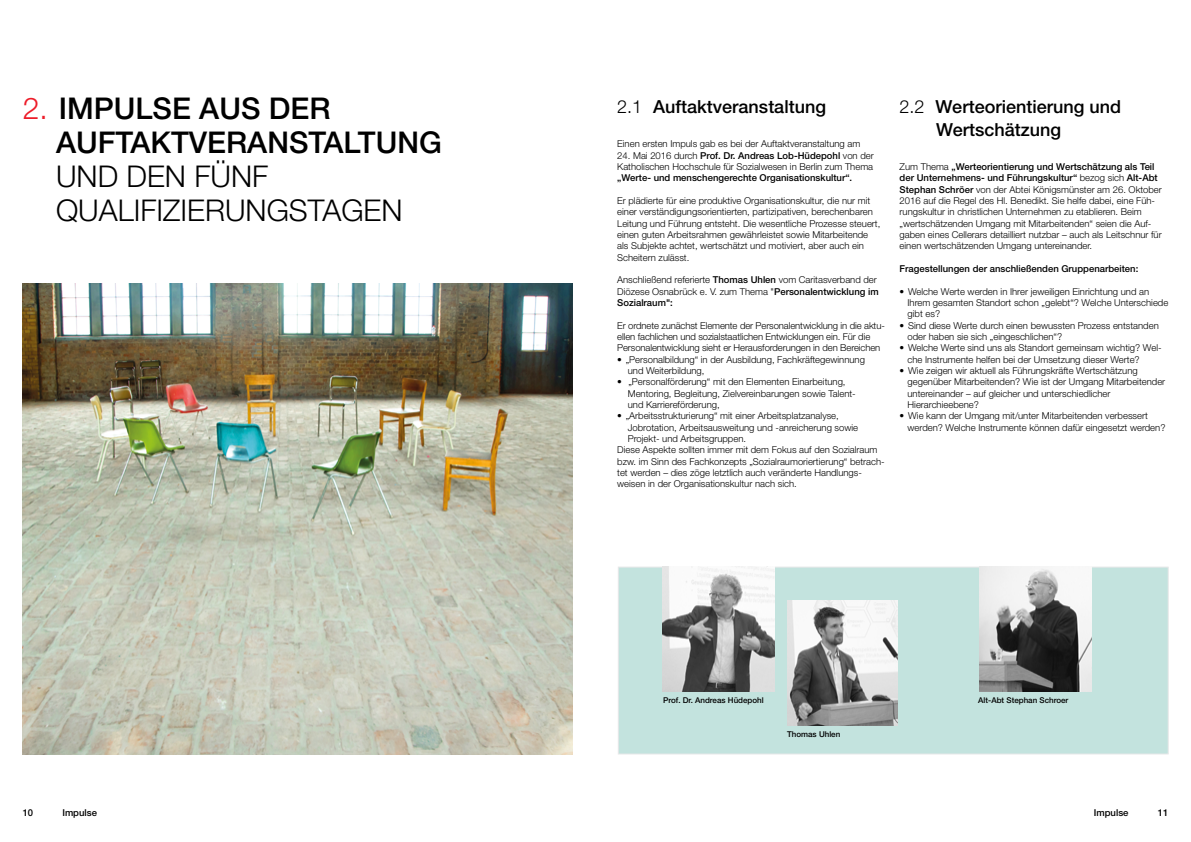
<style>
.page{position:relative;width:1191px;height:842px;background:#fff}
.page>*{position:absolute;margin:0;border:0;box-sizing:border-box;transform-origin:0 0}
.t1{font:500 30px/34px "Helvetica Neue";color:#000}
.t2{font:300 30px/34px "Helvetica Neue";color:#000}
.t3{font:500 18px/22.7px "Helvetica Neue";color:#000}
.t4{font:300 9.5px/11.3px "Helvetica Neue";color:#000}
.t5{font:500 9.5px "Helvetica Neue";color:#000}
.t6{font:500 8px "Helvetica Neue";color:#000}
.s1{font-weight:300;color:#ed1c29}
.s2{font-weight:300}
.s3{font-weight:500}
</style>
<div class="page">
<div style="left:618px;top:567px;width:550px;height:187px;background:#c3e3de;border:1px solid #e6e7e8"></div>
<img style="left:23px;top:283px;width:550px;height:471px">
<img style="left:662px;top:567px;width:112px;height:124px">
<img style="left:787px;top:601px;width:110px;height:125px">
<img style="left:979px;top:567px;width:112px;height:125px">
<h1 class="t1" style="left:56px;top:91px;width:387px;text-indent:-33px"><span class="s1">2.</span> Impulse aus der<br>Auftaktveranstaltung</h1>
<h1 class="t2" style="left:56px;top:159px;width:348px">und den fünf<br>Qualifizierungstagen</h1>
<h2 class="t3" style="left:617px;top:95px;width:210px"><span class="s2">2.1</span> Auftaktveranstaltung</h2>
<p class="t4" style="left:617px;top:138px;width:244px">Einen ersten Impuls gab es bei der Auftaktveranstaltung am</p>
<p class="t4" style="left:617px;top:149px;width:258px">24. Mai 2016 durch <span class="s3">Prof. Dr. Andreas Lob-Hüdepohl</span> von der<br>Katholischen Hochschule für Sozialwesen in Berlin zum Thema</p>
<p class="t5" style="left:617px;top:172px;width:236px">„Werte- und menschengerechte Organisationskultur“.</p>
<p class="t4" style="left:617px;top:195px;width:265px">Er plädierte für eine produktive Organisationskultur, die nur mit einer verständigungsorientierten, partizipativen, berechenbaren Leitung und Führung entsteht. Die wesentliche Prozesse steuert, einen guten Arbeitsrahmen gewährleistet sowie Mitarbeitende als Subjekte achtet, wertschätzt und motiviert, aber auch ein Scheitern zulässt.</p>
<p class="t4" style="left:617px;top:274px;width:263px">Anschließend referierte <span class="s3">Thomas Uhlen</span> vom Caritasverband der<br>Diözese Osnabrück e. V. zum Thema "<span class="s3">Personalentwicklung im<br>Sozialraum":</span></p>
<p class="t4" style="left:617px;top:320px;width:269px">Er ordnete zunächst Elemente der Personalentwicklung in die aktu&shy;ellen fachlichen und sozialstaatlichen Entwicklungen ein. Für die<br>Personalentwicklung sieht er Herausforderungen in den Bereichen</p>
<p class="t4" style="left:628px;top:354px;width:239px;text-indent:-11px">• „Personalbildung“ in der Ausbildung, Fachkräftegewinnung und Weiterbildung,</p>
<p class="t4" style="left:628px;top:376px;width:229px;text-indent:-11px">• „Personalförderung“ mit den Elementen Einarbeitung,<br>Mentoring, Begleitung, Zielvereinbarungen sowie Talent&shy;und Karriereförderung,</p>
<p class="t4" style="left:617px;top:410px;width:223px">• „Arbeitsstrukturierung“ mit einer Arbeitsplatzanalyse,</p>
<p class="t4" style="left:628px;top:422px;width:232px">Jobrotation, Arbeitsausweitung und -anreicherung sowie</p>
<p class="t4" style="left:628px;top:433px;width:120px">Projekt- und Arbeitsgruppen.</p>
<p class="t4" style="left:617px;top:444px;width:262px">Diese Aspekte sollten immer mit dem Fokus auf den Sozialraum</p>
<p class="t4" style="left:617px;top:456px;width:269px">bzw. im Sinn des Fachkonzepts „Sozialraumoriertierung“ betrach-</p>
<p class="t4" style="left:617px;top:467px;width:246px">tet werden – dies zöge letztlich auch veränderte Handlungs-</p>
<p class="t4" style="left:617px;top:478px;width:181px">weisen in der Organisationskultur nach sich.</p>
<h2 class="t3" style="left:936px;top:95px;width:187px;text-indent:-36px"><span class="s2">2.2</span> Werteorientierung und<br>Wertschätzung</h2>
<p class="t4" style="left:899px;top:161px;width:264px">Zum Thema <span class="s3">„Werteorientierung und Wertschätzung als Teil der Unternehmens- und Führungskultur“</span> bezog sich <span class="s3">Alt-Abt Stephan Schröer</span> von der Abtei Königsmünster am 26. Oktober 2016 auf die Regel des Hl. Benedikt. Sie helfe dabei, eine Füh&shy;rungskultur in christlichen Unternehmen zu etablieren. Beim „wertschätzenden Umgang mit Mitarbeitenden“ seien die Auf&shy;gaben eines Cellerars detailliert nutzbar – auch als Leitschnur für einen wertschätzenden Umgang untereinander.</p>
<p class="t5" style="left:899px;top:263px;width:240px">Fragestellungen der anschließenden Gruppenarbeiten:</p>
<p class="t4" style="left:907px;top:286px;width:262px;text-indent:-8px">• Welche Werte werden in Ihrer jeweiligen Einrichtung und an<br>Ihrem gesamten Standort schon „gelebt“? Welche Unterschiede gibt es?</p>
<p class="t4" style="left:907px;top:320px;width:253px;text-indent:-8px">• Sind diese Werte durch einen bewussten Prozess entstanden oder haben sie sich „eingeschlichen“?</p>
<p class="t4" style="left:907px;top:342px;width:255px;text-indent:-8px">• Welche Werte sind uns als Standort gemeinsam wichtig? Wel&shy;che Instrumente helfen bei der Umsetzung dieser Werte?</p>
<p class="t4" style="left:907px;top:365px;width:259px;text-indent:-8px">• Wie zeigen wir aktuell als Führungskräfte Wertschätzung gegenüber Mitarbeitenden? Wie ist der Umgang Mitarbeitender untereinander – auf gleicher und unterschiedlicher Hierarchieebene?</p>
<p class="t4" style="left:907px;top:410px;width:259px;text-indent:-8px">• Wie kann der Umgang mit/unter Mitarbeitenden verbessert werden? Welche Instrumente können dafür eingesetzt werden?</p>
<p class="t6" style="left:663px;top:695px;width:102px">Prof. Dr. Andreas Hüdepohl</p>
<p class="t6" style="left:787px;top:729px;width:55px">Thomas Uhlen</p>
<p class="t6" style="left:978px;top:695px;width:92px">Alt-Abt Stephan Schroer</p>
<p class="t5" style="left:23px;top:807px;width:12px">10</p>
<p class="t5" style="left:62px;top:807px;width:36px">Impulse</p>
<p class="t5" style="left:1094px;top:807px;width:36px">Impulse</p>
<p class="t5" style="left:1157px;top:807px;width:12px">11</p>
</div>
